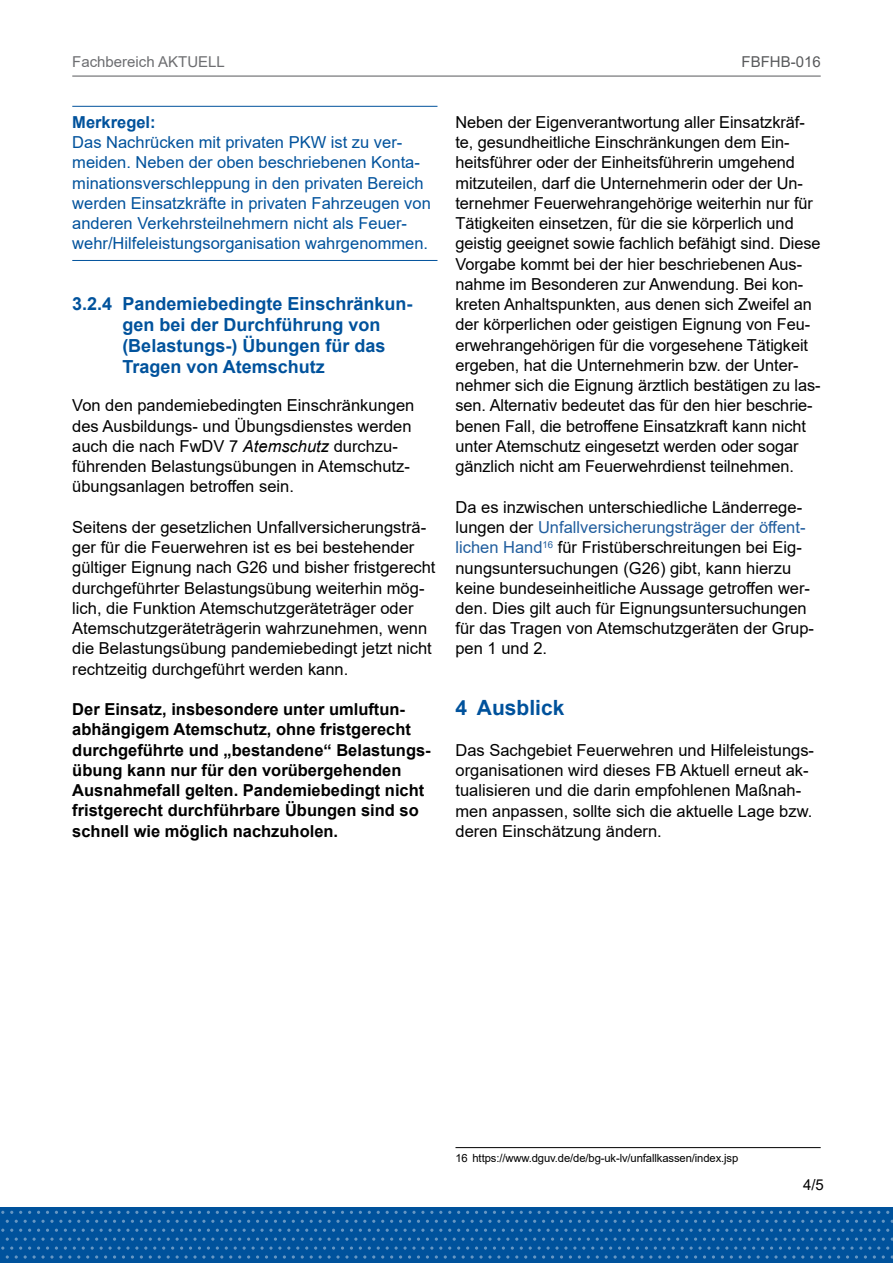
<style>
.page{position:relative;width:893px;height:1263px;background:#fff}
.page>*{position:absolute;margin:0;border:0;box-sizing:border-box;transform-origin:0 0}
.t1{font:700 21px "Arial";color:#00529c}
.t2{font:700 18px/21px "Arial";color:#00529c}
.t3{font:16.5px/20.2px "Arial";color:#000}
.t4{font:700 16.5px/20.2px "Arial";color:#000}
.t5{font:16.5px/20.2px "Arial";color:#00529c}
.t6{font:700 16.5px "Arial";color:#00529c}
.t7{font:15px "Arial";color:#6d6e71}
.t8{font:15px "Arial";color:#58595b}
.t9{font:15px "Arial";color:#000}
.t10{font:11.25px "Arial";letter-spacing:-.01em;color:#000}
.s1{font-style:italic}
.s2{color:#215e9e}
</style>
<div class="page">
<div style="left:0;top:1207px;width:893px;height:56px;background:#00529c"></div>
<svg style="left:243px;top:1211px;width:38px;height:3px"></svg>
<svg style="left:386px;top:1211px;width:47px;height:3px"></svg>
<svg style="left:538px;top:1211px;width:38px;height:3px"></svg>
<svg style="left:681px;top:1211px;width:38px;height:3px"></svg>
<svg style="left:824px;top:1211px;width:38px;height:3px"></svg>
<svg style="left:725px;top:1220px;width:168px;height:38px"></svg>
<svg style="left:100px;top:1211px;width:38px;height:3px"></svg>
<svg style="left:1px;top:1220px;width:723px;height:38px"></svg>
<hr style="left:72px;top:106px;width:365px;height:1px;background:#00529c">
<hr style="left:72px;top:260px;width:365px;height:1px;background:#00529c">
<hr style="left:455px;top:1147px;width:366px;height:1px;background:#000">
<hr style="left:72px;top:76px;width:749px;height:1px;background:#58595b">
<p class="t7" style="left:72px;top:52px;width:154px">Fachbereich AKTUELL</p>
<p class="t8" style="left:741px;top:52px;width:81px">FBFHB-016</p>
<p class="t6" style="left:72px;top:111px;width:85px">Merkregel:</p>
<p class="t5" style="left:72px;top:132px;width:360px">Das Nachrücken mit privaten PKW ist zu ver&shy;meiden. Neben der oben beschriebenen Konta&shy;minationsverschleppung in den privaten Bereich werden Einsatzkräfte in privaten Fahrzeugen von anderen Verkehrsteilnehmern nicht als Feuer&shy;wehr/Hilfeleistungsorganisation wahrgenommen.</p>
<p class="t2" style="left:122px;top:294px;width:292px;text-indent:-50px">3.2.4 Pandemiebedingte Einschränkun&shy;gen bei der Durchführung von (Belastungs-) Übungen für das<br>Tragen von Atemschutz</p>
<p class="t3" style="left:72px;top:395px;width:344px">Von den pandemiebedingten Einschränkungen des Ausbildungs- und Übungsdienstes werden auch die nach FwDV 7 <span class="s1">Atemschutz</span> durchzu&shy;führenden Belastungsübungen in Atemschutz&shy;übungsanlagen betroffen sein.</p>
<p class="t3" style="left:72px;top:517px;width:365px">Seitens der gesetzlichen Unfallversicherungsträ&shy;ger für die Feuerwehren ist es bei bestehender gültiger Eignung nach G26 und bisher fristgerecht durchgeführter Belastungsübung weiterhin mög&shy;lich, die Funktion Atemschutzgeräteträger oder Atemschutzgeräteträgerin wahrzunehmen, wenn die Belastungsübung pandemiebedingt jetzt nicht rechtzeitig durchgeführt werden kann.</p>
<p class="t4" style="left:72px;top:699px;width:360px">Der Einsatz, insbesondere unter umluftun&shy;abhängigem Atemschutz, ohne fristgerecht durchgeführte und „bestandene“ Belastungs&shy;übung kann nur für den vorübergehenden Ausnahmefall gelten. Pandemiebedingt nicht fristgerecht durchführbare Übungen sind so schnell wie möglich nachzuholen.</p>
<p class="t3" style="left:455px;top:112px;width:367px">Neben der Eigenverantwortung aller Einsatzkräf&shy;te, gesundheitliche Einschränkungen dem Ein&shy;heitsführer oder der Einheitsführerin umgehend mitzuteilen, darf die Unternehmerin oder der Un&shy;ternehmer Feuerwehrangehörige weiterhin nur für Tätigkeiten einsetzen, für die sie körperlich und geistig geeignet sowie fachlich befähigt sind. Diese Vorgabe kommt bei der hier beschriebenen Aus&shy;nahme im Besonderen zur Anwendung. Bei kon&shy;kreten Anhaltspunkten, aus denen sich Zweifel an der körperlichen oder geistigen Eignung von Feu&shy;erwehrangehörigen für die vorgesehene Tätigkeit ergeben, hat die Unternehmerin bzw. der Unter&shy;nehmer sich die Eignung ärztlich bestätigen zu las&shy;sen. Alternativ bedeutet das für den hier beschrie&shy;benen Fall, die betroffene Einsatzkraft kann nicht unter Atemschutz eingesetzt werden oder sogar gänzlich nicht am Feuerwehrdienst teilnehmen.</p>
<p class="t3" style="left:455px;top:497px;width:360px">Da es inzwischen unterschiedliche Länderrege&shy;lungen der <span class="s2">Unfallversicherungsträger der öffent&shy;lichen Hand</span><sup>16</sup> für Fristüberschreitungen bei Eig&shy;nungsuntersuchungen (G26) gibt, kann hierzu keine bundeseinheitliche Aussage getroffen wer&shy;den. Dies gilt auch für Eignungsuntersuchungen für das Tragen von Atemschutzgeräten der Grup&shy;pen 1 und 2.</p>
<p class="t1" style="left:455px;top:693px;width:110px">4 Ausblick</p>
<p class="t3" style="left:455px;top:740px;width:360px">Das Sachgebiet Feuerwehren und Hilfeleistungs&shy;organisationen wird dieses FB Aktuell erneut ak&shy;tualisieren und die darin empfohlenen Maßnah&shy;men anpassen, sollte sich die aktuelle Lage bzw. deren Einschätzung ändern.</p>
<p class="t10" style="left:455px;top:1150px;width:284px">16 https://www.dguv.de/de/bg-uk-lv/unfallkassen/index.jsp</p>
<p class="t9" style="left:803px;top:1175px;width:22px">4/5</p>
</div>
